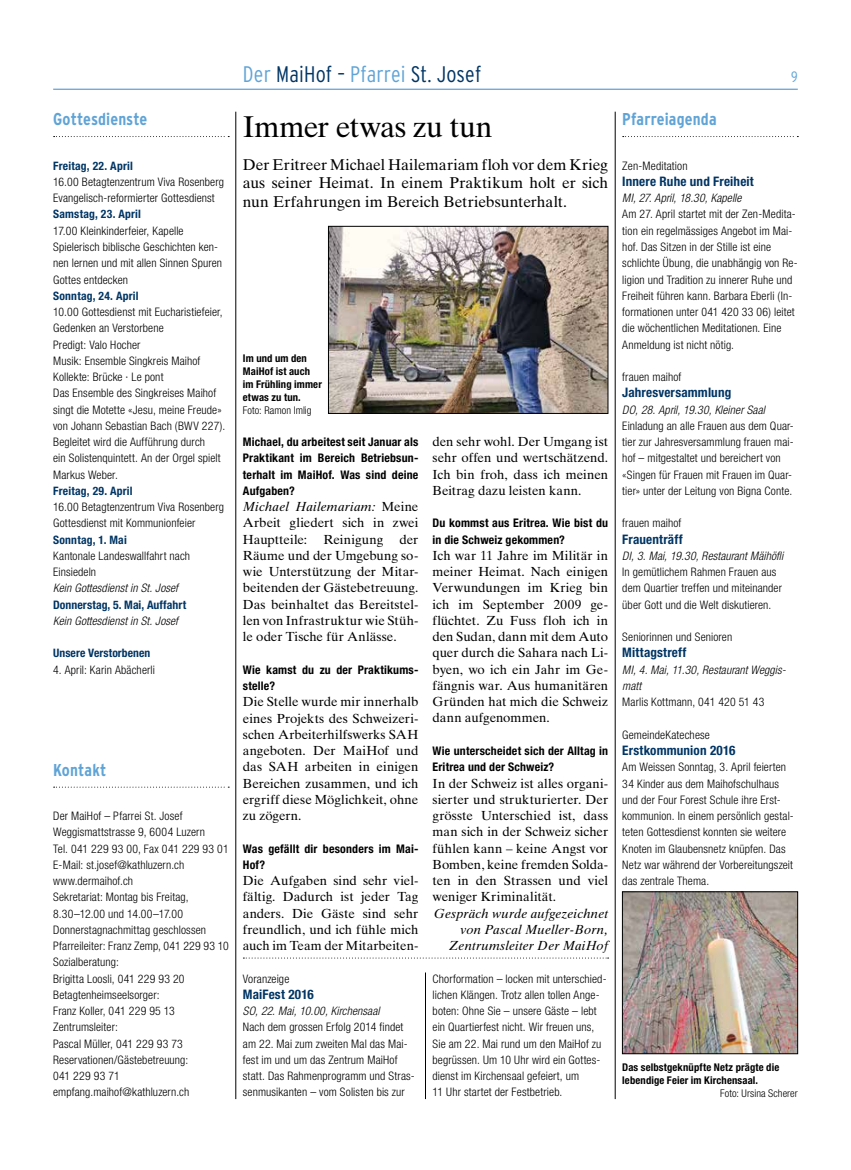
<style>
.page{position:relative;width:851px;height:1170px;background:#fff}
.page>*{position:absolute;margin:0;border:0;box-sizing:border-box;transform-origin:0 0}
.t1{font:30px "Times Ten LT Std";letter-spacing:-.01em;color:#000}
.t2{font:300 condensed 22.5px "Interstate";letter-spacing:.01em;color:#003564}
.t3{font:700 condensed 17.12px "Interstate";letter-spacing:.005em;color:#60a4d7}
.t4{font:15.62px/18.8px "Times Ten LT Std";color:#000;text-align:justify}
.t5{font:300 condensed 15px "Interstate";color:#60a4d7}
.t6{font:13.12px/16.2px "Times Ten LT Std";color:#000;text-align:justify}
.t7{font:700 condensed 13.12px "Helvetica Neue LT Std";letter-spacing:.01em;color:#003564}
.t8{font:italic 13.12px/16.2px "Times Ten LT Std";letter-spacing:.01em;color:#000;text-align:right}
.t9{font:700 condensed 11.88px/16.2px "Helvetica Neue LT Std";letter-spacing:.015em;color:#000}
.t10{font:300 condensed 11.75px/16.2px "Helvetica Neue LT Std";letter-spacing:.01em;color:#000}
.t11{font:italic 300 condensed 11.75px/16.2px "Helvetica Neue LT Std";letter-spacing:.01em;color:#000}
.t12{font:700 condensed 11.75px "Helvetica Neue LT Std";letter-spacing:.005em;color:#003564}
.t13{font:700 condensed 11.62px "Helvetica Neue LT Std";letter-spacing:.015em;color:#003564}
.t14{font:700 condensed 10.62px/12.8px "Helvetica Neue LT Std";letter-spacing:.01em;color:#000}
.t15{font:300 condensed 10.62px "Helvetica Neue LT Std";letter-spacing:.005em;color:#000}
.s1{color:#60a4d7}
.s2{font-style:italic}
</style>
<div class="page">
<hr style="left:53px;top:89px;width:744px;height:1px;background:#60a4d7">
<svg style="left:54px;top:136px;width:175px;height:1px"></svg>
<hr style="left:235px;top:112px;width:1px;height:986px;background:#000">
<hr style="left:615px;top:112px;width:1px;height:986px;background:#000">
<svg style="left:622px;top:136px;width:176px;height:1px"></svg>
<svg style="left:54px;top:786px;width:175px;height:1px"></svg>
<hr style="left:425px;top:972px;width:1px;height:126px;background:#000">
<svg style="left:243px;top:957px;width:365px;height:1px"></svg>
<img style="left:330px;top:228px;width:276px;height:183px">
<div style="left:328px;top:226px;width:280px;height:187px;border:1px solid #000"></div>
<img style="left:624px;top:893px;width:171px;height:158px">
<div style="left:622px;top:891px;width:175px;height:162px;border:1px solid #000"></div>
<h3 class="t3" style="left:53px;top:110px;width:96px">Gottesdienste</h3>
<p class="t13" style="left:53px;top:158px;width:81px">Freitag, 22. April</p>
<p class="t10" style="left:53px;top:173px;width:172px">16.00 Betagtenzentrum Viva Rosenberg<br>Evangelisch-reformierter Gottesdienst</p>
<p class="t13" style="left:53px;top:207px;width:89px">Samstag, 23. April</p>
<p class="t10" style="left:53px;top:222px;width:170px">17.00 Kleinkinderfeier, Kapelle<br>Spielerisch biblische Geschichten ken&shy;nen lernen und mit allen Sinnen Spuren<br>Gottes entdecken</p>
<p class="t13" style="left:53px;top:288px;width:87px">Sonntag, 24. April</p>
<p class="t10" style="left:53px;top:303px;width:174px">10.00 Gottesdienst mit Eucharistiefeier,<br>Gedenken an Verstorbene<br>Predigt: Valo Hocher<br>Musik: Ensemble Singkreis Maihof<br>Kollekte: Brücke ∙ Le pont<br>Das Ensemble des Singkreises Maihof singt die Motette «Jesu, meine Freude» von Johann Sebastian Bach (BWV 227).<br>Begleitet wird die Aufführung durch<br>ein Solistenquintett. An der Orgel spielt<br>Markus Weber.</p>
<p class="t13" style="left:53px;top:483px;width:81px">Freitag, 29. April</p>
<p class="t10" style="left:53px;top:498px;width:172px">16.00 Betagtenzentrum Viva Rosenberg<br>Gottesdienst mit Kommunionfeier</p>
<p class="t13" style="left:53px;top:532px;width:75px">Sonntag, 1. Mai</p>
<p class="t10" style="left:53px;top:547px;width:138px">Kantonale Landeswallfahrt nach<br>Einsiedeln</p>
<p class="t11" style="left:53px;top:580px;width:126px">Kein Gottesdienst in St. Josef</p>
<p class="t12" style="left:53px;top:597px;width:134px">Donnerstag, 5. Mai, Auffahrt</p>
<p class="t11" style="left:53px;top:613px;width:126px">Kein Gottesdienst in St. Josef</p>
<p class="t13" style="left:53px;top:646px;width:99px">Unsere Verstorbenen</p>
<p class="t10" style="left:53px;top:661px;width:103px">4. April: Karin Abächerli</p>
<h3 class="t3" style="left:53px;top:760px;width:55px">Kontakt</h3>
<p class="t10" style="left:53px;top:807px;width:177px">Der MaiHof – Pfarrei St. Josef<br>Weggismattstrasse 9, 6004 Luzern<br>Tel. 041 229 93 00, Fax 041 229 93 01<br>E-Mail: st.josef@kathluzern.ch www.dermaihof.ch<br>Sekretariat: Montag bis Freitag,<br>8.30–12.00 und 14.00–17.00<br>Donnerstagnachmittag geschlossen<br>Pfarreileiter: Franz Zemp, 041 229 93 10<br>Sozialberatung:<br>Brigitta Loosli, 041 229 93 20<br>Betagtenheimseelsorger:<br>Franz Koller, 041 229 95 13<br>Zentrumsleiter:<br>Pascal Müller, 041 229 93 73<br>Reservationen/Gästebetreuung:<br>041 229 93 71 empfang.maihof@kathluzern.ch</p>
<h2 class="t2" style="left:243px;top:62px;width:240px"><span class="s1">Der</span> MaiHof – <span class="s1">Pfarrei</span> St. Josef</h2>
<p class="t5" style="left:791px;top:68px;width:8px">9</p>
<h1 class="t1" style="left:243px;top:109px;width:251px">Immer etwas zu tun</h1>
<h3 class="t4" style="left:243px;top:155px;width:366px">Der Eritreer Michael Hailemariam floh vor dem Krieg aus seiner Heimat. In einem Praktikum holt er sich nun Erfahrungen im Bereich Betriebsunterhalt.</h3>
<p class="t14" style="left:243px;top:352px;width:80px">Im und um den<br>MaiHof ist auch im Frühling immer etwas zu tun.</p>
<p class="t15" style="left:243px;top:403px;width:70px">Foto: Ramon Imlig</p>
<p class="t9" style="left:243px;top:433px;width:177px;text-align:justify">Michael, du arbeitest seit Januar als Praktikant im Bereich Betriebsun&shy;terhalt im MaiHof. Was sind deine Aufgaben?</p>
<p class="t6" style="left:243px;top:498px;width:177px"><span class="s2">Michael Hailemariam:</span> Meine Arbeit gliedert sich in zwei Hauptteile: Reinigung der Räume und der Umgebung so&shy;wie Unterstützung der Mitar&shy;beitenden der Gästebetreuung.<br>Das beinhaltet das Bereitstel&shy;len von Infrastruktur wie Stüh&shy;le oder Tische für Anlässe.</p>
<p class="t9" style="left:243px;top:661px;width:177px">Wie kamst du zu der Praktikums&shy;stelle?</p>
<p class="t6" style="left:243px;top:693px;width:177px">Die Stelle wurde mir innerhalb eines Projekts des Schweizeri&shy;schen Arbeiterhilfswerks SAH angeboten. Der MaiHof und das SAH arbeiten in einigen Bereichen zusammen, und ich ergriff diese Möglichkeit, ohne zu zögern.</p>
<p class="t9" style="left:243px;top:840px;width:177px">Was gefällt dir besonders im Mai-<br>Hof?</p>
<p class="t6" style="left:243px;top:872px;width:177px">Die Aufgaben sind sehr viel&shy;fältig. Dadurch ist jeder Tag anders. Die Gäste sind sehr freundlich, und ich fühle mich auch im Team der Mitarbeiten-</p>
<p class="t10" style="left:243px;top:970px;width:48px">Voranzeige</p>
<p class="t7" style="left:243px;top:986px;width:72px">MaiFest 2016</p>
<p class="t11" style="left:243px;top:1003px;width:138px">SO, 22. Mai, 10.00, Kirchensaal</p>
<p class="t10" style="left:243px;top:1018px;width:173px">Nach dem grossen Erfolg 2014 findet am 22. Mai zum zweiten Mal das Mai&shy;fest im und um das Zentrum MaiHof statt. Das Rahmenprogramm und Stras&shy;senmusikanten – vom Solisten bis zur</p>
<p class="t6" style="left:432px;top:433px;width:177px">den sehr wohl. Der Umgang ist sehr offen und wertschätzend.<br>Ich bin froh, dass ich meinen Beitrag dazu leisten kann.</p>
<p class="t9" style="left:432px;top:515px;width:177px">Du kommst aus Eritrea. Wie bist du in die Schweiz gekommen?</p>
<p class="t6" style="left:432px;top:547px;width:177px">Ich war 11 Jahre im Militär in meiner Heimat. Nach einigen Verwundungen im Krieg bin ich im September 2009 ge&shy;flüchtet. Zu Fuss floh ich in den Sudan, dann mit dem Auto quer durch die Sahara nach Li&shy;byen, wo ich ein Jahr im Ge&shy;fängnis war. Aus humanitären Gründen hat mich die Schweiz dann aufgenommen.</p>
<p class="t9" style="left:432px;top:742px;width:177px">Wie unterscheidet sich der Alltag in<br>Eritrea und der Schweiz?</p>
<p class="t6" style="left:432px;top:774px;width:177px">In der Schweiz ist alles organi&shy;sierter und strukturierter. Der grösste Unterschied ist, dass man sich in der Schweiz sicher fühlen kann – keine Angst vor Bomben, keine fremden Solda&shy;ten in den Strassen und viel weniger Kriminalität.</p>
<p class="t8" style="left:434px;top:904px;width:176px">Gespräch wurde aufgezeichnet von Pascal Mueller-Born,<br>Zentrumsleiter Der MaiHof</p>
<p class="t10" style="left:432px;top:970px;width:175px">Chorformation – locken mit unterschied&shy;lichen Klängen. Trotz allen tollen Ange&shy;boten: Ohne Sie – unsere Gäste – lebt ein Quartierfest nicht. Wir freuen uns, Sie am 22. Mai rund um den MaiHof zu begrüssen. Um 10 Uhr wird ein Gottes&shy;dienst im Kirchensaal gefeiert, um<br>11 Uhr startet der Festbetrieb.</p>
<h3 class="t3" style="left:622px;top:110px;width:96px">Pfarreiagenda</h3>
<p class="t10" style="left:622px;top:157px;width:67px">Zen-Meditation</p>
<p class="t7" style="left:622px;top:173px;width:133px">Innere Ruhe und Freiheit</p>
<p class="t11" style="left:622px;top:190px;width:121px">MI, 27. April, 18.30, Kapelle</p>
<p class="t10" style="left:622px;top:206px;width:177px">Am 27. April startet mit der Zen-Medita&shy;tion ein regelmässiges Angebot im Mai&shy;hof. Das Sitzen in der Stille ist eine schlichte Übung, die unabhängig von Re&shy;ligion und Tradition zu innerer Ruhe und Freiheit führen kann. Barbara Eberli (In&shy;formationen unter 041 420 33 06) leitet die wöchentlichen Meditationen. Eine Anmeldung ist nicht nötig.</p>
<p class="t10" style="left:622px;top:368px;width:61px">frauen maihof</p>
<p class="t7" style="left:622px;top:384px;width:110px">Jahresversammlung</p>
<p class="t11" style="left:622px;top:401px;width:144px">DO, 28. April, 19.30, Kleiner Saal</p>
<p class="t10" style="left:622px;top:417px;width:173px">Einladung an alle Frauen aus dem Quar&shy;tier zur Jahresversammlung frauen mai&shy;hof – mitgestaltet und bereichert von «Singen für Frauen mit Frauen im Quar&shy;tier» unter der Leitung von Bigna Conte.</p>
<p class="t10" style="left:622px;top:515px;width:61px">frauen maihof</p>
<p class="t7" style="left:622px;top:531px;width:62px">Frauenträff</p>
<p class="t11" style="left:622px;top:548px;width:162px">DI, 3. Mai, 19.30, Restaurant Mäihöfli</p>
<p class="t10" style="left:622px;top:563px;width:161px">In gemütlichem Rahmen Frauen aus dem Quartier treffen und miteinander über Gott und die Welt diskutieren.</p>
<p class="t10" style="left:622px;top:628px;width:111px">Seniorinnen und Senioren</p>
<p class="t7" style="left:622px;top:644px;width:66px">Mittagstreff</p>
<p class="t11" style="left:622px;top:661px;width:165px">MI, 4. Mai, 11.30, Restaurant Weggis&shy;matt</p>
<p class="t10" style="left:622px;top:693px;width:144px">Marlis Kottmann, 041 420 51 43</p>
<p class="t10" style="left:622px;top:726px;width:89px">GemeindeKatechese</p>
<p class="t7" style="left:622px;top:742px;width:114px">Erstkommunion 2016</p>
<p class="t10" style="left:622px;top:758px;width:173px">Am Weissen Sonntag, 3. April feierten 34 Kinder aus dem Maihofschulhaus und der Four Forest Schule ihre Erst&shy;kommunion. In einem persönlich gestal&shy;teten Gottesdienst konnten sie weitere Knoten im Glaubensnetz knüpfen. Das Netz war während der Vorbereitungszeit das zentrale Thema.</p>
<p class="t14" style="left:622px;top:1060px;width:158px">Das selbstgeknüpfte Netz prägte die lebendige Feier im Kirchensaal.</p>
<p class="t15" style="left:720px;top:1086px;width:79px">Foto: Ursina Scherer</p>
</div>
